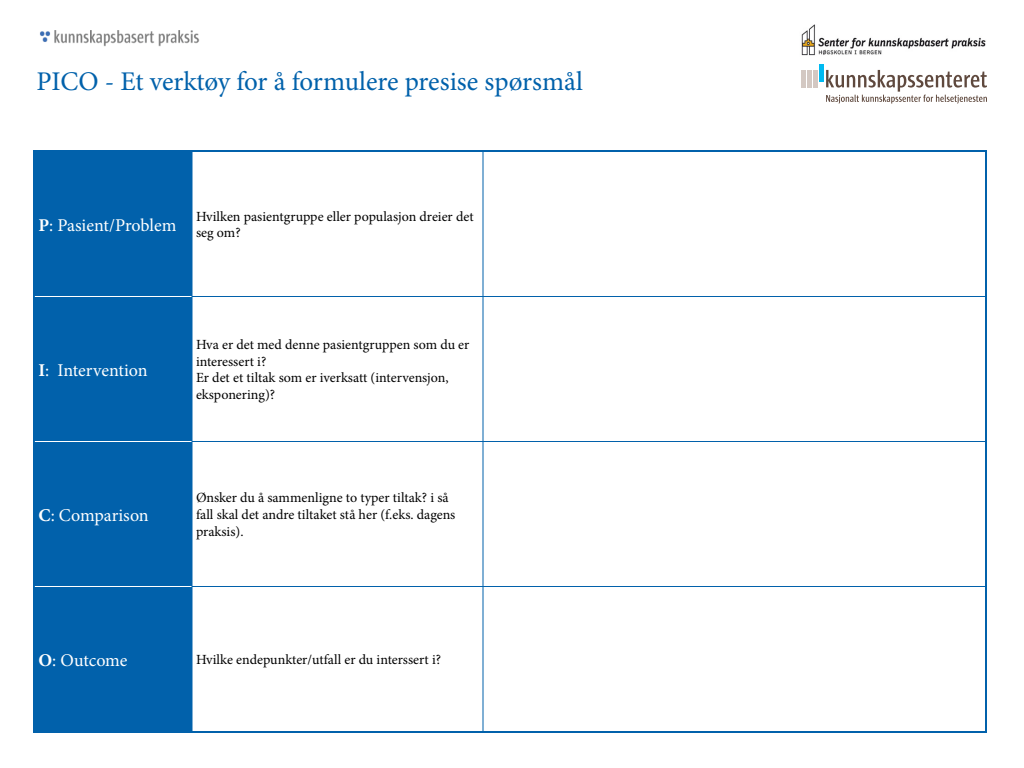
<style>
.page{position:relative;width:1024px;height:768px;background:#fff}
.page>*{position:absolute;margin:0;border:0;box-sizing:border-box;transform-origin:0 0}
.t1{font:27px "Minion Pro";letter-spacing:-.005em;color:#0161ab}
.t2{font:18px "Minion Pro";letter-spacing:-.005em;color:#fff}
.t3{font:14px/16.8px "Minion Pro";color:#000}
.s1{font-weight:700}
</style>
<div class="page">
<img style="left:39px;top:30px;width:161px;height:17px">
<div style="left:35px;top:152px;width:157px;height:579px;background:#0161ab"></div>
<hr style="left:192px;top:152px;width:1px;height:144px;background:#0161ab">
<hr style="left:482px;top:152px;width:2px;height:144px;background:#0161ab">
<hr style="left:192px;top:296px;width:291px;height:1px;background:#0161ab">
<hr style="left:192px;top:297px;width:1px;height:144px;background:#0161ab">
<hr style="left:483px;top:296px;width:503px;height:1px;background:#0161ab">
<hr style="left:482px;top:297px;width:2px;height:144px;background:#0161ab">
<hr style="left:192px;top:441px;width:291px;height:1px;background:#0161ab">
<hr style="left:192px;top:442px;width:1px;height:144px;background:#0161ab">
<hr style="left:483px;top:441px;width:503px;height:1px;background:#0161ab">
<hr style="left:482px;top:442px;width:2px;height:144px;background:#0161ab">
<hr style="left:192px;top:586px;width:291px;height:1px;background:#0161ab">
<hr style="left:192px;top:587px;width:1px;height:144px;background:#0161ab">
<hr style="left:483px;top:586px;width:503px;height:1px;background:#0161ab">
<hr style="left:482px;top:587px;width:2px;height:144px;background:#0161ab">
<hr style="left:35px;top:296px;width:157px;height:1px;background:#fff">
<hr style="left:35px;top:441px;width:157px;height:1px;background:#fff">
<hr style="left:35px;top:586px;width:157px;height:1px;background:#fff">
<svg style="left:826px;top:70px;width:161px;height:34px"></svg>
<hr style="left:801px;top:70px;width:4px;height:17px;background:#d3c8c2">
<hr style="left:807px;top:70px;width:4px;height:17px;background:#d3c8c2">
<hr style="left:820px;top:64px;width:4px;height:18px;background:#00baf1">
<hr style="left:814px;top:70px;width:4px;height:17px;background:#d3c8c2">
<img style="left:801px;top:25px;width:185px;height:31px">
<p class="t1" style="left:36px;top:63px;width:548px">PICO - Et verktøy for å formulere presise spørsmål</p>
<p class="t2" style="left:38px;top:213px;width:140px"><span class="s1">P</span>: Pasient/Problem</p>
<p class="t3" style="left:196px;top:208px;width:279px">Hvilken pasientgruppe eller populasjon dreier det seg om?</p>
<p class="t2" style="left:38px;top:358px;width:111px"><span class="s1">I</span>: Intervention</p>
<p class="t2" style="left:38px;top:503px;width:112px"><span class="s1">C</span>: Comparison</p>
<p class="t3" style="left:196px;top:336px;width:275px">Hva er det med denne pasientgruppen som du er interessert i?</p>
<p class="t3" style="left:196px;top:370px;width:254px">Er det et tiltak som er iverksatt (intervensjon, eksponering)?</p>
<p class="t3" style="left:196px;top:489px;width:261px">Ønsker du å sammenligne to typer tiltak? i så fall skal det andre tiltaket stå her (f.eks. dagens praksis).</p>
<p class="t2" style="left:38px;top:648px;width:91px"><span class="s1">O</span>: Outcome</p>
<p class="t3" style="left:196px;top:651px;width:247px">Hvilke endepunkter/utfall er du interssert i?</p>
</div>
